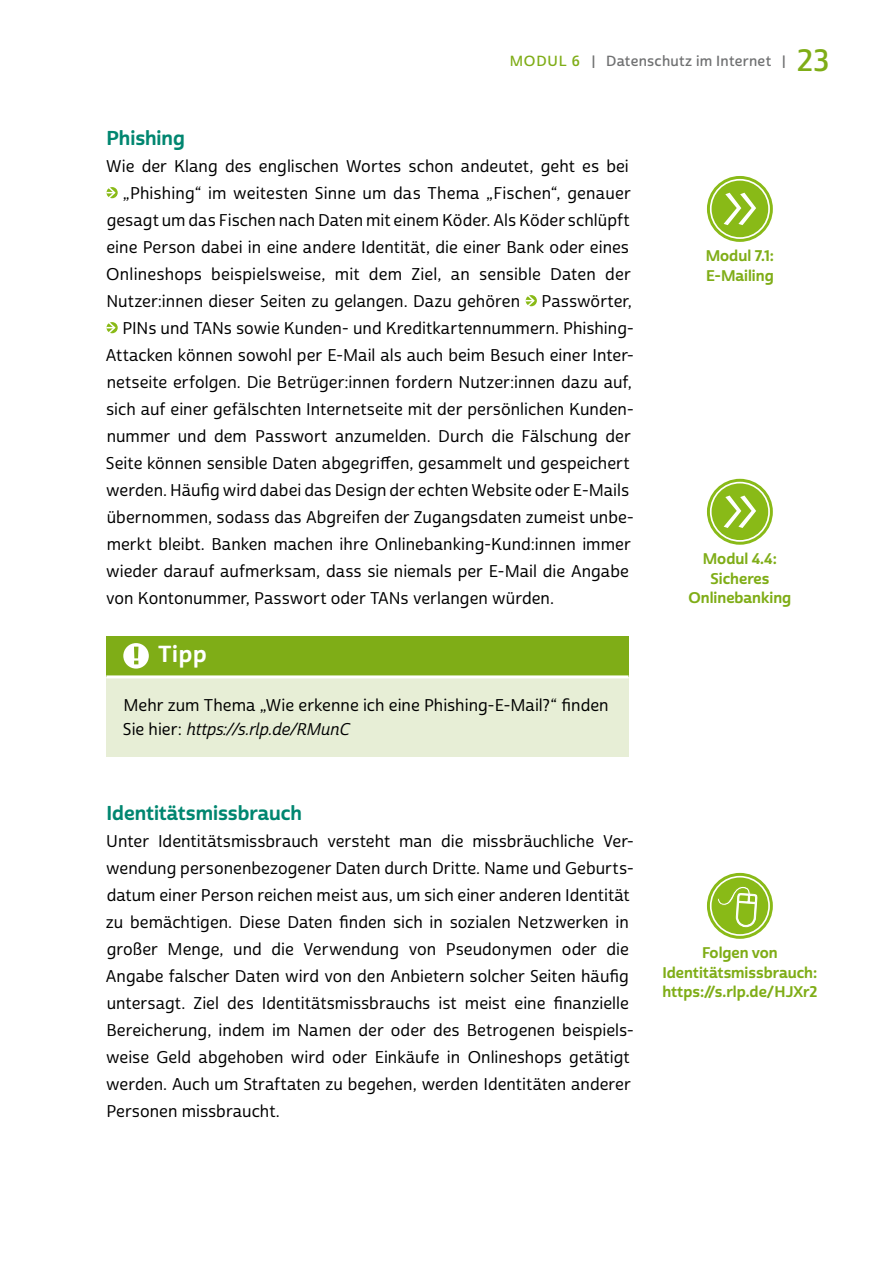
<style>
.page{position:relative;width:893px;height:1263px;background:#fff}
.page>*{position:absolute;margin:0;border:0;box-sizing:border-box;transform-origin:0 0}
.t1{font:22.5px "Cabrito Sans Nor Bol";color:#fff}
.Ü3{font:19.5px "Cabrito Sans Nor Bol";color:#008670}
.Fließtext_ohne_Einzu{font:16.5px/27px "Cabrito Sans Nor Med";letter-spacing:.005em;color:#000}
.Tipp_Box{font:16.5px/24px "Cabrito Sans Nor Med";color:#000}
.BU{font:15px/19.5px "Cabrito Sans Nor Bol";color:#7fad17;text-align:center}
.t2{font:14.25px "Cabrito Sans Nor Dem";letter-spacing:.02em;color:#707172}
.s1{color:#7fad17}
.s2{font-size:30px;color:#7fad17}
.s3{font-family:"Cabrito Sans Nor Med It"}
</style>
<div class="page">
<svg style="left:106px;top:187px;width:11px;height:12px"></svg>
<svg style="left:525px;top:295px;width:11px;height:12px"></svg>
<svg style="left:106px;top:322px;width:11px;height:12px"></svg>
<div style="left:106px;top:637px;width:523px;height:40px;background:#7fad17"></div>
<div style="left:106px;top:677px;width:523px;height:79px;background:#e7eed6"></div>
<hr style="left:106px;top:675px;width:523px;height:3px;background:#fff">
<div style="left:123px;top:643px;width:26px;height:26px;background:#fff;border-radius:50%"></div>
<svg style="left:134px;top:647px;width:4px;height:17px"></svg>
<svg style="left:707px;top:176px;width:66px;height:66px;background:#94c02d"></svg>
<div style="left:710px;top:179px;width:60px;height:60px;border:2px solid #fff;border-radius:50%"></div>
<svg style="left:724px;top:193px;width:32px;height:32px"></svg>
<svg style="left:707px;top:479px;width:66px;height:66px;background:#94c02e"></svg>
<div style="left:710px;top:482px;width:60px;height:60px;border:2px solid #fff;border-radius:50%"></div>
<svg style="left:724px;top:495px;width:32px;height:33px"></svg>
<svg style="left:707px;top:873px;width:66px;height:66px"></svg>
<div style="left:710px;top:876px;width:60px;height:60px;border:2px solid #fff;border-radius:50%"></div>
<svg style="left:717px;top:885px;width:41px;height:43px;background:#9ec640"></svg>
<p class="t2" style="left:510px;top:52px;width:321px"><span class="s1">MODUL 6</span> | Datenschutz im Internet | <span class="s2">23</span></p>
<p class="Ü3" style="left:107px;top:126px;width:80px">Phishing</p>
<p class="Fließtext_ohne_Einzu" style="left:106px;top:153px;width:524px">Wie der Klang des englischen Wortes schon andeutet, geht es bei</p>
<p class="Fließtext_ohne_Einzu" style="left:123px;top:180px;width:509px">„Phishing“ im weitesten Sinne um das Thema „Fischen“, genauer</p>
<p class="Fließtext_ohne_Einzu" style="left:107px;top:207px;width:525px">gesagt um das Fischen nach Daten mit einem Köder. Als Köder schlüpft</p>
<p class="Fließtext_ohne_Einzu" style="left:107px;top:234px;width:524px">eine Person dabei in eine andere Identität, die einer Bank oder eines</p>
<p class="Fließtext_ohne_Einzu" style="left:106px;top:261px;width:526px">Onlineshops beispielsweise, mit dem Ziel, an sensible Daten der</p>
<p class="Fließtext_ohne_Einzu" style="left:106px;top:288px;width:415px">Nutzer:innen dieser Seiten zu gelangen. Dazu gehören</p>
<p class="Fließtext_ohne_Einzu" style="left:542px;top:288px;width:92px">Passwörter,</p>
<p class="Fließtext_ohne_Einzu" style="left:122px;top:315px;width:513px">PINs und TANs sowie Kunden- und Kreditkartennummern. Phishing-</p>
<p class="Fließtext_ohne_Einzu" style="left:106px;top:342px;width:530px">Attacken können sowohl per E-Mail als auch beim Besuch einer Inter-</p>
<p class="Fließtext_ohne_Einzu" style="left:107px;top:369px;width:527px">netseite erfolgen. Die Betrüger:innen fordern Nutzer:innen dazu auf,</p>
<p class="Fließtext_ohne_Einzu" style="left:106px;top:396px;width:527px">sich auf einer gefälschten Internetseite mit der persönlichen Kunden-</p>
<p class="Fließtext_ohne_Einzu" style="left:107px;top:423px;width:526px">nummer und dem Passwort anzumelden. Durch die Fälschung der</p>
<p class="Fließtext_ohne_Einzu" style="left:106px;top:450px;width:525px">Seite können sensible Daten abgegriffen, gesammelt und gespeichert</p>
<p class="Fließtext_ohne_Einzu" style="left:106px;top:477px;width:524px">werden. Häufig wird dabei das Design der echten Website oder E-Mails</p>
<p class="Fließtext_ohne_Einzu" style="left:107px;top:504px;width:529px">übernommen, sodass das Abgreifen der Zugangsdaten zumeist unbe-</p>
<p class="Fließtext_ohne_Einzu" style="left:107px;top:531px;width:526px">merkt bleibt. Banken machen ihre Onlinebanking-Kund:innen immer</p>
<p class="Fließtext_ohne_Einzu" style="left:106px;top:558px;width:524px">wieder darauf aufmerksam, dass sie niemals per E-Mail die Angabe</p>
<p class="Fließtext_ohne_Einzu" style="left:106px;top:585px;width:449px">von Kontonummer, Passwort oder TANs verlangen würden.</p>
<p class="t1" style="left:158px;top:640px;width:50px">Tipp</p>
<p class="Tipp_Box" style="left:123px;top:693px;width:487px">Mehr zum Thema „Wie erkenne ich eine Phishing-E-Mail?“ finden<br>Sie hier: <span class="s3">https://s.rlp.de/RMunC</span></p>
<p class="Ü3" style="left:107px;top:801px;width:197px">Identitätsmissbrauch</p>
<p class="Fließtext_ohne_Einzu" style="left:106px;top:828px;width:530px">Unter Identitätsmissbrauch versteht man die missbräuchliche Ver&shy;wendung personenbezogener Daten durch Dritte. Name und Geburts&shy;datum einer Person reichen meist aus, um sich einer anderen Identität zu bemächtigen. Diese Daten finden sich in sozialen Netzwerken in großer Menge, und die Verwendung von Pseudonymen oder die Angabe falscher Daten wird von den Anbietern solcher Seiten häufig untersagt. Ziel des Identitätsmissbrauchs ist meist eine finanzielle Bereicherung, indem im Namen der oder des Betrogenen beispiels&shy;weise Geld abgehoben wird oder Einkäufe in Onlineshops getätigt werden. Auch um Straftaten zu begehen, werden Identitäten anderer Personen missbraucht.</p>
<p class="BU" style="left:706px;top:247px;width:70px">Modul 7.1:</p>
<p class="BU" style="left:706px;top:266px;width:69px">E-Mailing</p>
<p class="BU" style="left:703px;top:549px;width:75px">Modul 4.4:</p>
<p class="BU" style="left:688px;top:569px;width:104px">Sicheres<br>Onlinebanking</p>
<p class="BU" style="left:662px;top:943px;width:157px">Folgen von<br>Identitätsmissbrauch: https://s.rlp.de/HJXr2</p>
</div>
